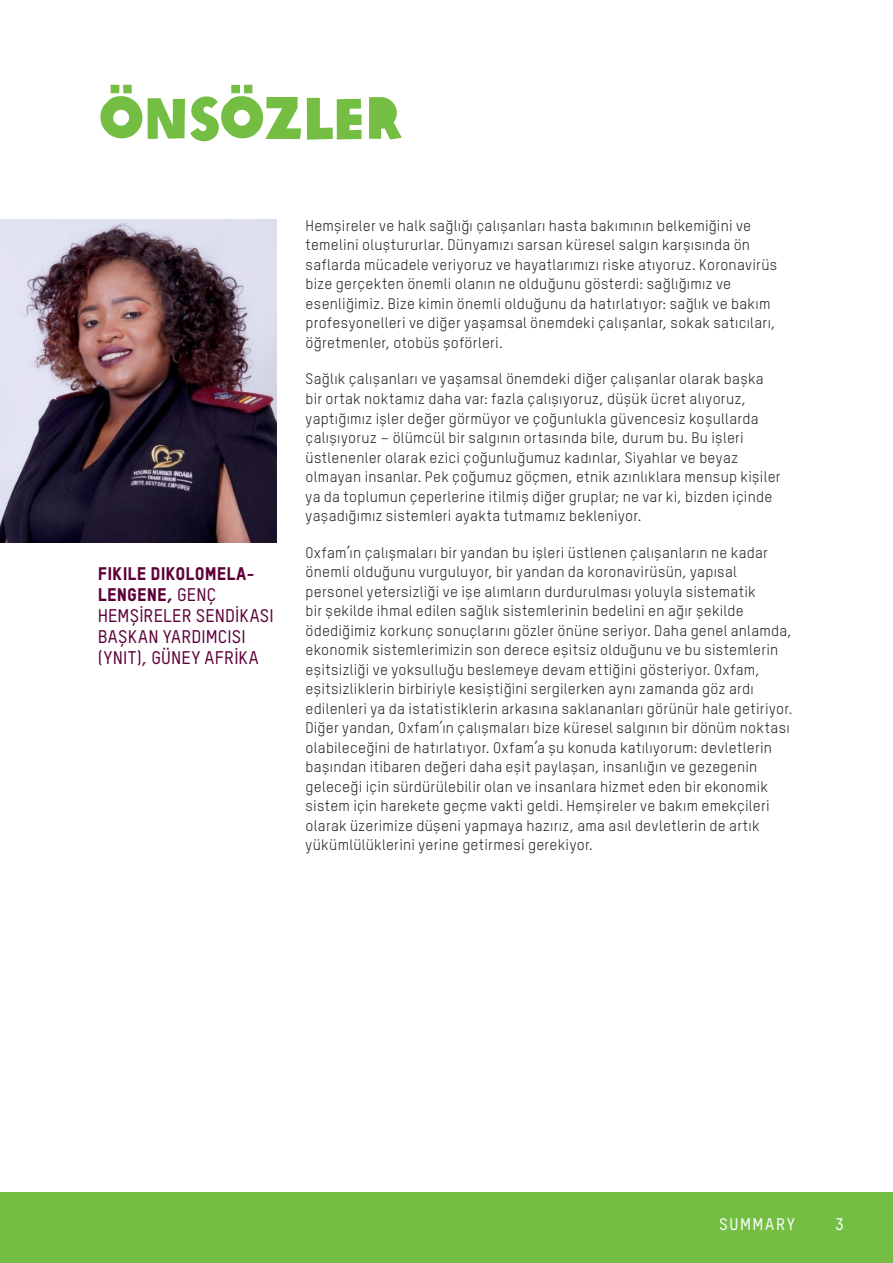
<style>
.page{position:relative;width:893px;height:1263px;background:#fff}
.page>*{position:absolute;margin:0;border:0;box-sizing:border-box;transform-origin:0 0}
.Header_1_Green{font:57px "Oxfam Global Headline";letter-spacing:-.015em;color:#74bf43}
.Header_3{font:500 18px/21px "Oxfam TSTARPRO";letter-spacing:.01em;color:#5d0039}
.t1{font:500 16.5px "Oxfam TSTARPRO";letter-spacing:.1em;color:#fff}
.Body_copy{font:15px/19.5px "Oxfam TSTARPRO";letter-spacing:.015em;color:#231f20}
.s1{font-family:"Oxfam TSTARPRO Headline";font-weight:400}
</style>
<div class="page">
<div style="left:0;top:1192px;width:893px;height:71px;background:#74bf43"></div>
<img style="left:1px;top:219px;width:276px;height:323px">
<p class="Header_1_Green" style="left:99px;top:69px;width:304px">ÖNSÖZLER</p>
<p class="Header_3" style="left:98px;top:563px;width:177px"><span class="s1">FIKILE DIKOLOMELA-<br>LENGENE,</span> GENÇ<br>HEMŞİRELER SENDİKASI<br>BAŞKAN YARDIMCISI (YNIT), GÜNEY AFRİKA</p>
<p class="Body_copy" style="left:306px;top:216px;width:473px">Hemşireler ve halk sağlığı çalışanları hasta bakımının belkemiğini ve temelini oluştururlar. Dünyamızı sarsan küresel salgın karşısında ön saflarda mücadele veriyoruz ve hayatlarımızı riske atıyoruz. Koronavirüs bize gerçekten önemli olanın ne olduğunu gösterdi: sağlığımız ve esenliğimiz. Bize kimin önemli olduğunu da hatırlatıyor: sağlık ve bakım profesyonelleri ve diğer yaşamsal önemdeki çalışanlar, sokak satıcıları, öğretmenler, otobüs şoförleri.</p>
<p class="Body_copy" style="left:306px;top:369px;width:476px">Sağlık çalışanları ve yaşamsal önemdeki diğer çalışanlar olarak başka bir ortak noktamız daha var: fazla çalışıyoruz, düşük ücret alıyoruz, yaptığımız işler değer görmüyor ve çoğunlukla güvencesiz koşullarda çalışıyoruz – ölümcül bir salgının ortasında bile, durum bu. Bu işleri üstlenenler olarak ezici çoğunluğumuz kadınlar, Siyahlar ve beyaz olmayan insanlar. Pek çoğumuz göçmen, etnik azınlıklara mensup kişiler ya da toplumun çeperlerine itilmiş diğer gruplar; ne var ki, bizden içinde yaşadığımız sistemleri ayakta tutmamız bekleniyor.</p>
<p class="Body_copy" style="left:306px;top:542px;width:488px">Oxfam’ın çalışmaları bir yandan bu işleri üstlenen çalışanların ne kadar önemli olduğunu vurguluyor, bir yandan da koronavirüsün, yapısal personel yetersizliği ve işe alımların durdurulması yoluyla sistematik<br>bir şekilde ihmal edilen sağlık sistemlerinin bedelini en ağır şekilde ödediğimiz korkunç sonuçlarını gözler önüne seriyor. Daha genel anlamda, ekonomik sistemlerimizin son derece eşitsiz olduğunu ve bu sistemlerin eşitsizliği ve yoksulluğu beslemeye devam ettiğini gösteriyor. Oxfam, eşitsizliklerin birbiriyle kesiştiğini sergilerken aynı zamanda göz ardı edilenleri ya da istatistiklerin arkasına saklananları görünür hale getiriyor.<br>Diğer yandan, Oxfam’ın çalışmaları bize küresel salgının bir dönüm noktası olabileceğini de hatırlatıyor. Oxfam’a şu konuda katılıyorum: devletlerin başından itibaren değeri daha eşit paylaşan, insanlığın ve gezegenin geleceği için sürdürülebilir olan ve insanlara hizmet eden bir ekonomik sistem için harekete geçme vakti geldi. Hemşireler ve bakım emekçileri olarak üzerimize düşeni yapmaya hazırız, ama asıl devletlerin de artık yükümlülüklerini yerine getirmesi gerekiyor.</p>
<p class="t1" style="left:719px;top:1214px;width:78px">SUMMARY</p>
<p class="t1" style="left:835px;top:1214px;width:10px">3</p>
</div>
